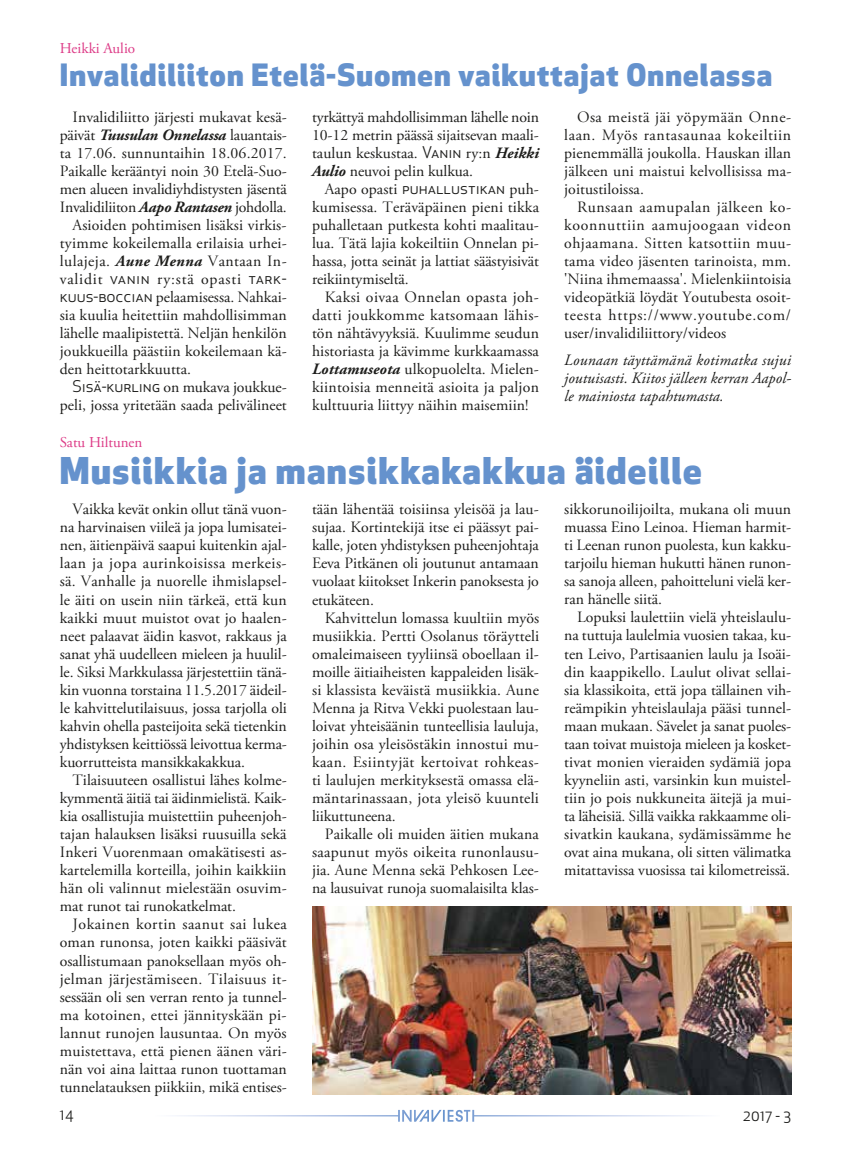
<style>
.page{position:relative;width:851px;height:1149px;background:#fff}
.page>*{position:absolute;margin:0;border:0;box-sizing:border-box;transform-origin:0 0}
.t1{font:800 36px "Apex New";color:#6592cd}
.t2{font:800 30px "Apex New";letter-spacing:.04em;color:#6592cd}
.t3{font:15.75px/18px "Adobe Garamond Pro";color:#1d1d1b;text-align:justify}
.t4{font:italic 15.75px/18px "Adobe Garamond Pro";letter-spacing:.005em;color:#1d1d1b;text-align:justify}
.t5{font:italic 700 15.75px "Adobe Garamond Pro";letter-spacing:-.01em;color:#1d1d1b}
.t6{font:15.75px "Adobe Garamond Pro";letter-spacing:.05em;color:#1d1d1b}
.t7{font:15.75px "Adobe Garamond Pro";letter-spacing:.03em;color:#1d1d1b}
.t8{font:15px "Adobe Garamond Pro";color:#dd3b87}
.t9{font:15px "Apex New";letter-spacing:.03em;color:#1d1d1b}
.s1{font-family:"Apex New"}
.s2{font-weight:700;font-style:italic}
.s3{font-weight:400;font-style:normal}
</style>
<div class="page">
<svg style="left:177px;top:1109px;width:523px;height:12px"></svg>
<img style="left:312px;top:906px;width:479px;height:187px">
<p class="t8" style="left:60px;top:40px;width:77px">Heikki Aulio</p>
<h2 class="t2" style="left:60px;top:54px;width:713px">Invalidiliiton Etelä-Suomen vaikuttajat Onnelassa</h2>
<p class="t3" style="left:312px;top:109px;width:228px">tyrkättyä mahdollisimman lähelle noin 10-12 metrin päässä sijaitsevan maali&shy;taulun keskustaa. <span class="s1">Vanin</span> ry:n <span class="s2">Heikki Aulio</span> neuvoi pelin kulkua.</p>
<p class="t3" style="left:312px;top:181px;width:228px;text-indent:13px">Aapo opasti <span class="s1">puhallustikan</span> puh&shy;kumisessa. Teräväpäinen pieni tikka puhalletaan putkesta kohti maalitau&shy;lua. Tätä lajia kokeiltiin Onnelan pi&shy;hassa, jotta seinät ja lattiat säästyisivät reikiintymiseltä.</p>
<p class="t3" style="left:312px;top:289px;width:228px;text-indent:13px">Kaksi oivaa Onnelan opasta joh&shy;datti joukkomme katsomaan lähis&shy;tön nähtävyyksiä. Kuulimme seudun historiasta ja kävimme kurkkaamassa <span class="s2">Lottamuseota</span> ulkopuolelta. Mielen&shy;kiintoisia menneitä asioita ja paljon kulttuuria liittyy näihin maisemiin!</p>
<p class="t3" style="left:73px;top:108px;width:216px">Invalidiliitto järjesti mukavat kesä-</p>
<p class="t5" style="left:60px;top:126px;width:228px"><span class="s3">päivät</span> Tuusulan Onnelassa <span class="s3">lauantais-</span></p>
<p class="t3" style="left:60px;top:144px;width:228px">ta 17.06. sunnuntaihin 18.06.2017.</p>
<p class="t3" style="left:60px;top:162px;width:228px">Paikalle kerääntyi noin 30 Etelä-Suo-</p>
<p class="t3" style="left:60px;top:180px;width:228px">men alueen invalidiyhdistysten jäsentä</p>
<p class="t3" style="left:60px;top:198px;width:228px">Invalidiliiton <span class="s2">Aapo Rantasen</span> johdolla.</p>
<p class="t3" style="left:73px;top:216px;width:215px">Asioiden pohtimisen lisäksi virkis-</p>
<p class="t3" style="left:60px;top:234px;width:228px">tyimme kokeilemalla erilaisia urhei-</p>
<p class="t7" style="left:60px;top:251px;width:228px">lulajeja. <span class="s2">Aune Menna</span> Vantaan In-</p>
<p class="t6" style="left:60px;top:269px;width:228px">validit <span class="s1">vanin</span> ry:stä opasti <span class="s1">tark-</span></p>
<p class="t3" style="left:60px;top:288px;width:228px"><span class="s1">kuus-boccian</span> pelaamisessa. Nahkai-</p>
<p class="t3" style="left:60px;top:306px;width:228px">sia kuulia heitettiin mahdollisimman</p>
<p class="t3" style="left:60px;top:324px;width:228px">lähelle maalipistettä. Neljän henkilön</p>
<p class="t3" style="left:60px;top:342px;width:228px">joukkueilla päästiin kokeilemaan kä-</p>
<p class="t3" style="left:60px;top:360px;width:133px">den heittotarkkuutta.</p>
<p class="t3" style="left:73px;top:378px;width:216px"><span class="s1">Sisä-kurling</span> on mukava joukkue-</p>
<p class="t3" style="left:60px;top:396px;width:228px">peli, jossa yritetään saada pelivälineet</p>
<p class="t3" style="left:564px;top:109px;width:228px;text-indent:13px">Osa meistä jäi yöpymään Onne&shy;laan. Myös rantasaunaa kokeiltiin pienemmällä joukolla. Hauskan illan jälkeen uni maistui kelvollisissa ma&shy;joitustiloissa.</p>
<p class="t3" style="left:564px;top:199px;width:228px;text-indent:13px">Runsaan aamupalan jälkeen ko&shy;koonnuttiin aamujoogaan videon ohjaamana. Sitten katsottiin muu&shy;tama video jäsenten tarinoista, mm. 'Niina ihmemaassa'. Mielenkiintoisia videopätkiä löydät Youtubesta osoit&shy;teesta https://www.youtube.com/ user/invalidiliittory/videos</p>
<p class="t4" style="left:564px;top:351px;width:228px">Lounaan täyttämänä kotimatka sujui joutuisasti. Kiitos jälleen kerran Aapol&shy;le mainiosta tapahtumasta.</p>
<p class="t8" style="left:60px;top:433px;width:84px">Satu Hiltunen</p>
<h1 class="t1" style="left:60px;top:445px;width:643px">Musiikkia ja mansikkakakkua äideille</h1>
<p class="t3" style="left:312px;top:500px;width:228px">tään lähentää toisiinsa yleisöä ja lau&shy;sujaa. Kortintekijä itse ei päässyt pai&shy;kalle, joten yhdistyksen puheenjohtaja Eeva Pitkänen oli joutunut antamaan vuolaat kiitokset Inkerin panoksesta jo etukäteen.</p>
<p class="t3" style="left:312px;top:609px;width:228px;text-indent:13px">Kahvittelun lomassa kuultiin myös musiikkia. Pertti Osolanus töräytteli omaleimaiseen tyyliinsä oboellaan il&shy;moille äitiaiheisten kappaleiden lisäk&shy;si klassista keväistä musiikkia. Aune Menna ja Ritva Vekki puolestaan lau&shy;loivat yhteisäänin tunteellisia lauluja, joihin osa yleisöstäkin innostui mu&shy;kaan. Esiintyjät kertoivat rohkeas&shy;ti laulujen merkityksestä omassa elä&shy;mäntarinassaan, jota yleisö kuunteli liikuttuneena.</p>
<p class="t3" style="left:312px;top:825px;width:228px;text-indent:13px">Paikalle oli muiden äitien mukana saapunut myös oikeita runonlausu&shy;jia. Aune Menna sekä Pehkosen Lee&shy;na lausuivat runoja suomalaisilta klas-</p>
<p class="t3" style="left:564px;top:500px;width:228px">sikkorunoilijoilta, mukana oli muun muassa Eino Leinoa. Hieman harmit&shy;ti Leenan runon puolesta, kun kakku&shy;tarjoilu hieman hukutti hänen runon&shy;sa sanoja alleen, pahoitteluni vielä ker&shy;ran hänelle siitä.</p>
<p class="t3" style="left:564px;top:608px;width:228px;text-indent:13px">Lopuksi laulettiin vielä yhteislaulu&shy;na tuttuja laulelmia vuosien takaa, ku&shy;ten Leivo, Partisaanien laulu ja Isoäi&shy;din kaappikello. Laulut olivat sellai&shy;sia klassikoita, että jopa tällainen vih&shy;reämpikin yhteislaulaja pääsi tunnel&shy;maan mukaan. Sävelet ja sanat puoles&shy;taan toivat muistoja mieleen ja kosket&shy;tivat monien vieraiden sydämiä jopa kyyneliin asti, varsinkin kun muistel&shy;tiin jo pois nukkuneita äitejä ja mui&shy;ta läheisiä. Sillä vaikka rakkaamme oli&shy;sivatkin kaukana, sydämissämme he ovat aina mukana, oli sitten välimatka mitattavissa vuosissa tai kilometreissä.</p>
<p class="t3" style="left:60px;top:500px;width:228px;text-indent:13px">Vaikka kevät onkin ollut tänä vuon&shy;na harvinaisen viileä ja jopa lumisatei&shy;nen, äitienpäivä saapui kuitenkin ajal&shy;laan ja jopa aurinkoisissa merkeis&shy;sä. Vanhalle ja nuorelle ihmislapsel&shy;le äiti on usein niin tärkeä, että kun kaikki muut muistot ovat jo haalen&shy;neet palaavat äidin kasvot, rakkaus ja sanat yhä uudelleen mieleen ja huulil&shy;le. Siksi Markkulassa järjestettiin tänä&shy;kin vuonna torstaina 11.5.2017 äideil&shy;le kahvittelutilaisuus, jossa tarjolla oli kahvin ohella pasteijoita sekä tietenkin yhdistyksen keittiössä leivottua kerma&shy;kuorrutteista mansikkakakkua.</p>
<p class="t3" style="left:60px;top:771px;width:228px;text-indent:13px">Tilaisuuteen osallistui lähes kolme&shy;kymmentä äitiä tai äidinmielistä. Kaik&shy;kia osallistujia muistettiin puheenjoh&shy;tajan halauksen lisäksi ruusuilla sekä Inkeri Vuorenmaan omakätisesti as&shy;kartelemilla korteilla, joihin kaikkiin hän oli valinnut mielestään osuvim&shy;mat runot tai runokatkelmat.</p>
<p class="t3" style="left:60px;top:915px;width:228px;text-indent:13px">Jokainen kortin saanut sai lukea oman runonsa, joten kaikki pääsivät osallistumaan panoksellaan myös oh&shy;jelman järjestämiseen. Tilaisuus it&shy;sessään oli sen verran rento ja tunnel&shy;ma kotoinen, ettei jännityskään pi&shy;lannut runojen lausuntaa. On myös muistettava, että pienen äänen väri&shy;nän voi aina laittaa runon tuottaman tunnelatauksen piikkiin, mikä entises-</p>
<p class="t9" style="left:60px;top:1104px;width:15px">14</p>
<p class="t9" style="left:743px;top:1105px;width:49px">2017 - 3</p>
</div>
